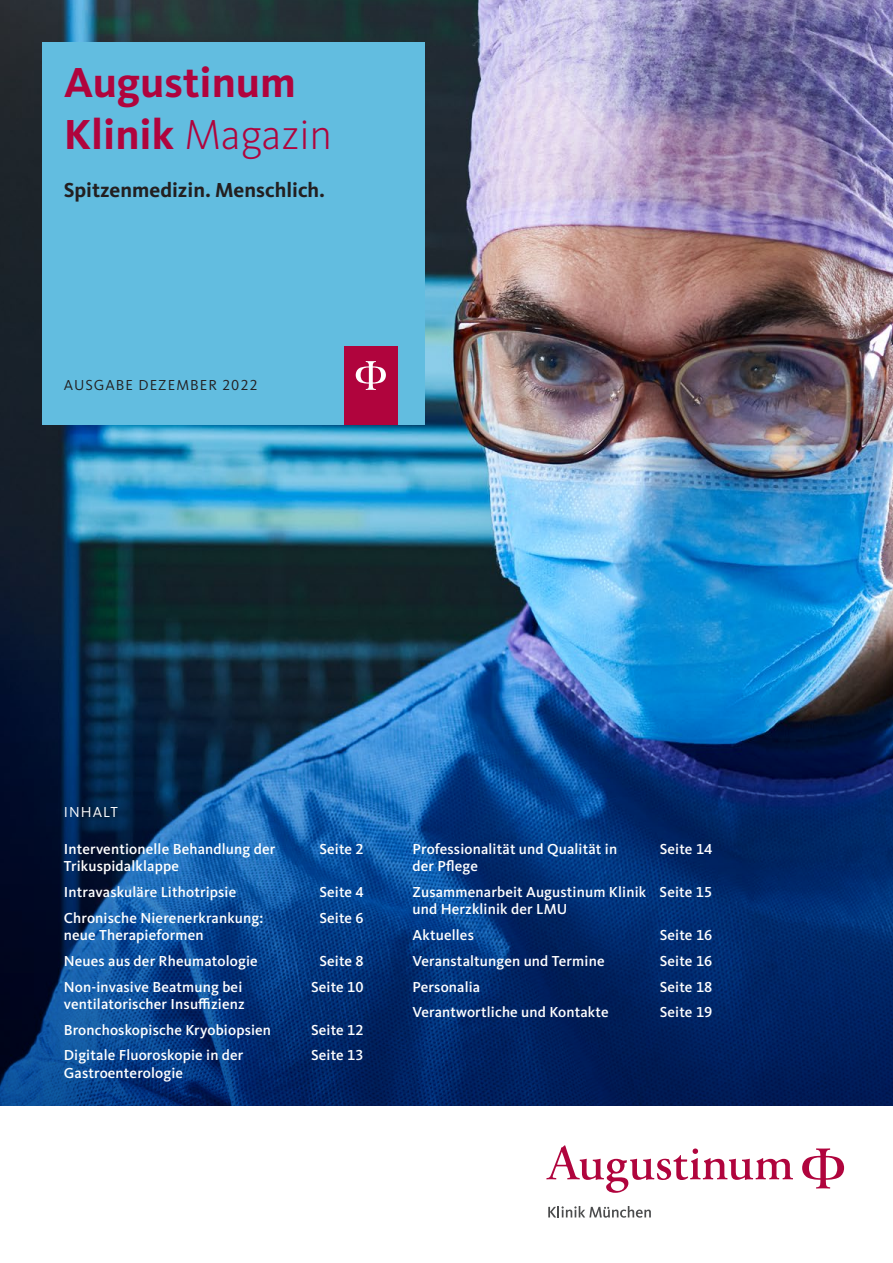
<style>
.page{position:relative;width:893px;height:1263px;background:#fff}
.page>*{position:absolute;margin:0;border:0;box-sizing:border-box;transform-origin:0 0}
.t1{font:700 43.5px/52.5px "Kievit OT";color:#b0043d}
.t2{font:700 21px "Kievit OT";color:#231f20}
.t3{font:500 15px/25.8px "Kievit Pro";letter-spacing:.01em;color:#fff}
.t4{font:15px "Kievit OT";letter-spacing:.07em;color:#231f20}
.t5{font:15px "Kievit Pro";letter-spacing:.07em;color:#fff}
.s1{font-weight:300}
</style>
<div class="page">
<img style="left:0;top:0;width:893px;height:660px">
<svg style="left:0;top:660px;width:893px;height:446px;background:#0a3a77"></svg>
<div style="left:43px;top:43px;width:382px;height:382px;background:#62bde0"></div>
<div style="left:344px;top:347px;width:54px;height:78px;background:#b0043d"></div>
<svg style="left:356px;top:361px;width:30px;height:29px"></svg>
<svg style="left:548px;top:1206px;width:103px;height:12px"></svg>
<svg style="left:546px;top:1145px;width:247px;height:48px"></svg>
<svg style="left:802px;top:1148px;width:42px;height:40px"></svg>
<h1 class="t1" style="left:64px;top:56px;width:270px">Augustinum<br>Klinik <span class="s1">Magazin</span></h1>
<h2 class="t2" style="left:64px;top:178px;width:263px">Spitzenmedizin. Menschlich.</h2>
<p class="t4" style="left:64px;top:377px;width:195px">AUSGABE DEZEMBER 2022</p>
<p class="t5" style="left:64px;top:803px;width:55px">INHALT</p>
<p class="t3" style="left:64px;top:836px;width:213px">Interventionelle Behandlung der</p>
<p class="t3" style="left:319px;top:836px;width:46px">Seite 2</p>
<p class="t3" style="left:64px;top:853px;width:174px">Trikuspidalklappe<br>Intravaskuläre Lithotripsie</p>
<p class="t3" style="left:319px;top:879px;width:46px">Seite 4</p>
<p class="t3" style="left:64px;top:905px;width:201px">Chronische Nierenerkrankung:</p>
<p class="t3" style="left:319px;top:905px;width:46px">Seite 6</p>
<p class="t3" style="left:64px;top:922px;width:195px">neue Therapieformen<br>Neues aus der Rheumatologie</p>
<p class="t3" style="left:319px;top:948px;width:46px">Seite 8</p>
<p class="t3" style="left:64px;top:973px;width:180px">Non-invasive Beatmung bei</p>
<p class="t3" style="left:311px;top:973px;width:54px">Seite 10</p>
<p class="t3" style="left:64px;top:991px;width:209px">ventilatorischer Insuffizienz<br>Bronchoskopische Kryobiopsien</p>
<p class="t3" style="left:311px;top:1017px;width:54px">Seite 12</p>
<p class="t3" style="left:64px;top:1042px;width:181px">Digitale Fluoroskopie in der</p>
<p class="t3" style="left:311px;top:1042px;width:54px">Seite 13</p>
<p class="t3" style="left:64px;top:1060px;width:121px">Gastroenterologie</p>
<p class="t3" style="left:412px;top:836px;width:206px">Professionalität und Qualität in</p>
<p class="t3" style="left:660px;top:836px;width:54px">Seite 14</p>
<p class="t3" style="left:412px;top:853px;width:301px">der Pflege<br>Zusammenarbeit Augustinum Klinik Seite 15</p>
<p class="t3" style="left:412px;top:896px;width:156px">und Herzklinik der LMU<br>Aktuelles</p>
<p class="t3" style="left:660px;top:922px;width:54px">Seite 16</p>
<p class="t3" style="left:412px;top:948px;width:194px">Veranstaltungen und Termine</p>
<p class="t3" style="left:660px;top:948px;width:54px">Seite 16</p>
<p class="t3" style="left:412px;top:973px;width:69px">Personalia</p>
<p class="t3" style="left:660px;top:973px;width:54px">Seite 18</p>
<p class="t3" style="left:412px;top:999px;width:198px">Verantwortliche und Kontakte</p>
<p class="t3" style="left:660px;top:999px;width:54px">Seite 19</p>
</div>
